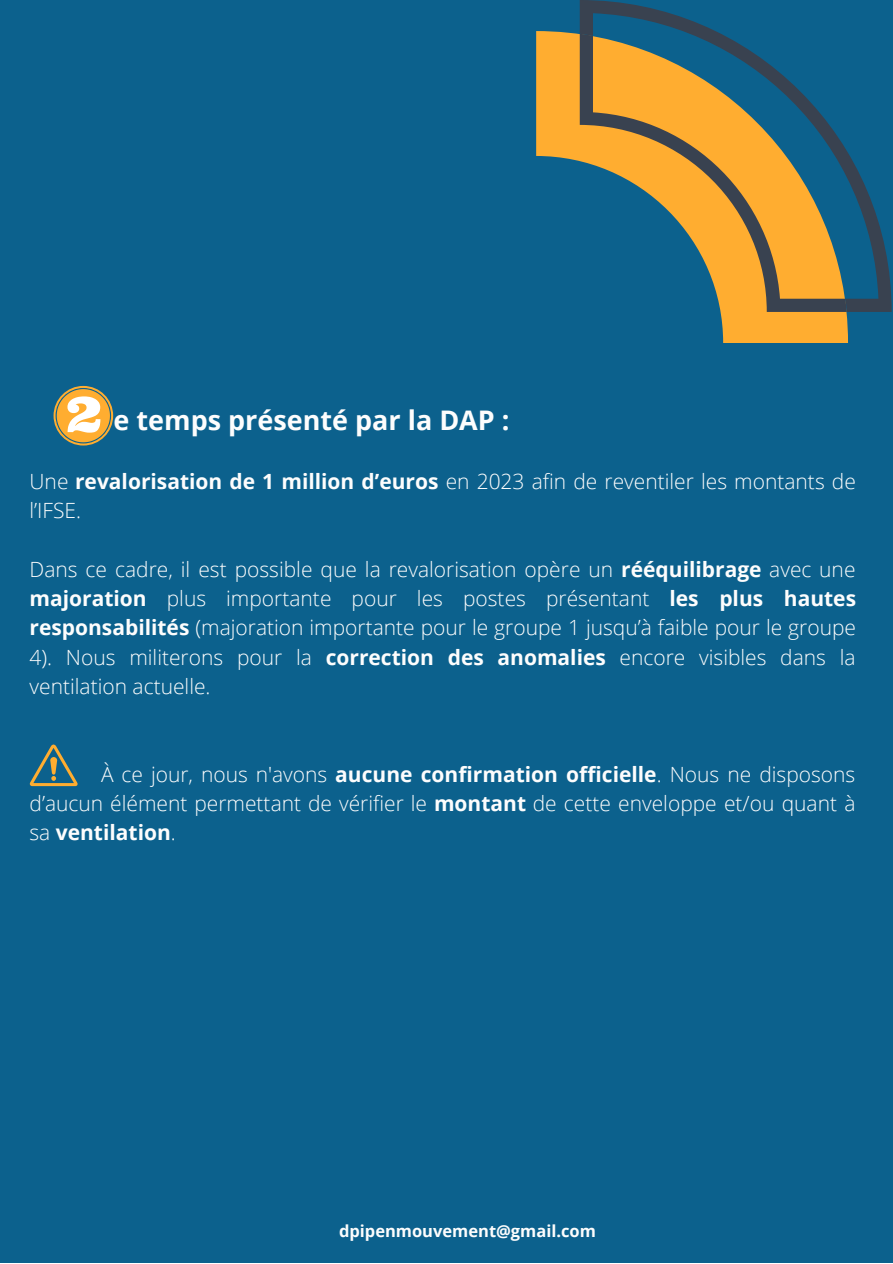
<style>
.page{position:relative;width:893px;height:1264px;background:#fff}
.page>*{position:absolute;margin:0;border:0;box-sizing:border-box;transform-origin:0 0}
.t1{font:700 27px "Open Sans";color:#fdfdfd}
.t2{font:300 21px/29.2px "Open Sans";color:#fdfdfd;text-align:justify}
.t3{font:700 16.5px "Open Sans";color:#fdfdfd}
.s1{font-weight:700}
</style>
<div class="page">
<div style="left:0;top:0;width:892px;height:1262px;background:#0c618d"></div>
<svg style="left:536px;top:31px;width:312px;height:312px"></svg>
<svg style="left:579px;top:0;width:312px;height:312px"></svg>
<svg style="left:579px;top:34px;width:267px;height:278px"></svg>
<svg style="left:54px;top:386px;width:59px;height:59px"></svg>
<svg style="left:30px;top:744px;width:48px;height:42px"></svg>
<p class="t1" style="left:114px;top:401px;width:397px">e temps présenté par la DAP :</p>
<p class="t2" style="left:30px;top:466px;width:827px">Une <span class="s1">revalorisation de 1 million d’euros</span> en 2023 afin de reventiler les montants de l’IFSE.</p>
<p class="t2" style="left:30px;top:554px;width:828px">Dans ce cadre, il est possible que la revalorisation opère un <span class="s1">rééquilibrage</span> avec une <span class="s1">majoration</span> plus importante pour les postes présentant <span class="s1">les plus hautes responsabilités</span> (majoration importante pour le groupe 1 jusqu’à faible pour le groupe 4). Nous militerons pour la <span class="s1">correction des anomalies</span> encore visibles dans la ventilation actuelle.</p>
<p class="t2" style="left:30px;top:758px;width:827px;text-indent:72px">À ce jour, nous n'avons <span class="s1">aucune confirmation officielle</span>. Nous ne disposons d’aucun élément permettant de vérifier le <span class="s1">montant</span> de cette enveloppe et/ou quant à sa <span class="s1">ventilation</span>.</p>
<p class="t3" style="left:339px;top:1219px;width:258px">dpipenmouvement@gmail.com</p>
</div>
